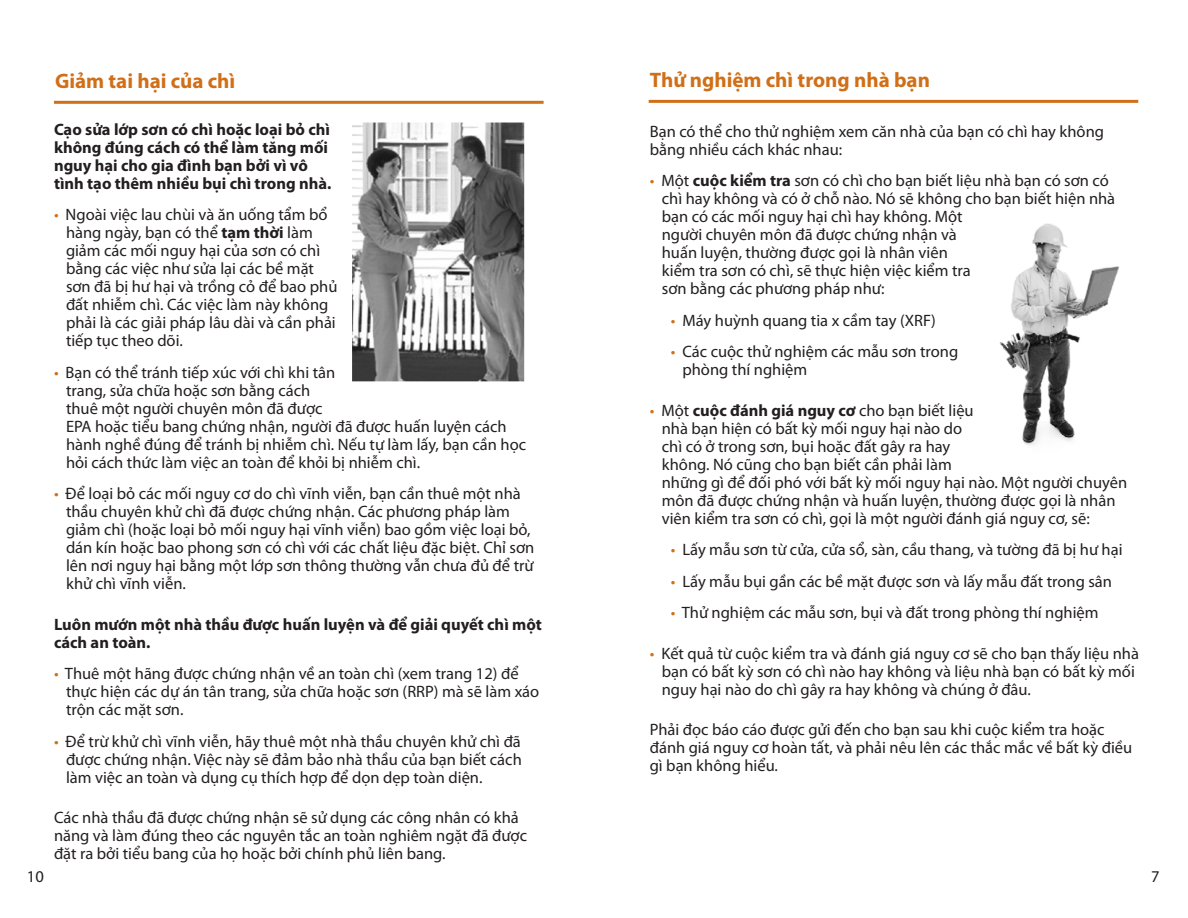
<style>
.page{position:relative;width:1188px;height:918px;background:#fff}
.page>*{position:absolute;margin:0;border:0;box-sizing:border-box;transform-origin:0 0}
.t1{font:700 21px "Myriad Pro";color:#d06f18}
.t2{font:16.5px/18px "Myriad Pro";color:#231f20}
.t3{font:700 16.5px/18px "Myriad Pro";color:#231f20}
.s1{color:#d06f18}
.s2{font-weight:700}
</style>
<div class="page">
<hr style="left:649px;top:100px;width:489px;height:3px;background:#d06f18">
<img style="left:999px;top:223px;width:120px;height:222px">
<hr style="left:54px;top:101px;width:490px;height:3px;background:#d06f18">
<img style="left:352px;top:122px;width:173px;height:260px">
<p class="t1" style="left:55px;top:67px;width:182px">Giảm tai hại của chì</p>
<p class="t3" style="left:54px;top:120px;width:279px">Cạo sửa lớp sơn có chì hoặc loại bỏ chì không đúng cách có thể làm tăng mối nguy hại cho gia đình bạn bởi vì vô tình tạo thêm nhiều bụi chì trong nhà.</p>
<p class="t2" style="left:66px;top:205px;width:273px;text-indent:-12px"><span class="s1">•</span> Ngoài việc lau chùi và ăn uống tẩm bổ hàng ngày, bạn có thể <span class="s2">tạm thời</span> làm giảm các mối nguy hại của sơn có chì bằng các việc như sửa lại các bề mặt sơn đã bị hư hại và trồng cỏ để bao phủ đất nhiễm chì. Các việc làm này không phải là các giải pháp lâu dài và cần phải tiếp tục theo dõi.</p>
<p class="t2" style="left:66px;top:363px;width:462px;text-indent:-12px"><span class="s1">•</span> Bạn có thể tránh tiếp xúc với chì khi tân<br>trang, sửa chữa hoặc sơn bằng cách<br>thuê một người chuyên môn đã được<br>EPA hoặc tiểu bang chứng nhận, người đã được huấn luyện cách hành nghề đúng để tránh bị nhiễm chì. Nếu tự làm lấy, bạn cần học hỏi cách thức làm việc an toàn để khỏi bị nhiễm chì.</p>
<p class="t2" style="left:66px;top:484px;width:470px;text-indent:-12px"><span class="s1">•</span> Để loại bỏ các mối nguy cơ do chì vĩnh viễn, bạn cần thuê một nhà thầu chuyên khử chì đã được chứng nhận. Các phương pháp làm giảm chì (hoặc loại bỏ mối nguy hại vĩnh viễn) bao gồm việc loại bỏ, dán kín hoặc bao phong sơn có chì với các chất liệu đặc biệt. Chỉ sơn lên nơi nguy hại bằng một lớp sơn thông thường vẫn chưa đủ để trừ khử chì vĩnh viễn.</p>
<p class="t3" style="left:54px;top:615px;width:489px">Luôn mướn một nhà thầu được huấn luyện và để giải quyết chì một cách an toàn.</p>
<p class="t2" style="left:66px;top:664px;width:475px;text-indent:-12px"><span class="s1">•</span> Thuê một hãng được chứng nhận về an toàn chì (xem trang 12) để thực hiện các dự án tân trang, sửa chữa hoặc sơn (RRP) mà sẽ làm xáo trộn các mặt sơn.</p>
<p class="t2" style="left:66px;top:732px;width:457px;text-align:justify;text-indent:-12px"><span class="s1">•</span> Để trừ khử chì vĩnh viễn, hãy thuê một nhà thầu chuyên khử chì đã được chứng nhận. Việc này sẽ đảm bảo nhà thầu của bạn biết cách làm việc an toàn và dụng cụ thích hợp để dọn dẹp toàn diện.</p>
<p class="t2" style="left:54px;top:808px;width:475px">Các nhà thầu đã được chứng nhận sẽ sử dụng các công nhân có khả năng và làm đúng theo các nguyên tắc an toàn nghiêm ngặt đã được đặt ra bởi tiểu bang của họ hoặc bởi chính phủ liên bang.</p>
<p class="t1" style="left:650px;top:66px;width:282px">Thử nghiệm chì trong nhà bạn</p>
<p class="t2" style="left:650px;top:122px;width:456px">Bạn có thể cho thử nghiệm xem căn nhà của bạn có chì hay không bằng nhiều cách khác nhau:</p>
<p class="t2" style="left:662px;top:171px;width:455px;text-indent:-12px"><span class="s1">•</span> Một <span class="s2">cuộc kiểm tra</span> sơn có chì cho bạn biết liệu nhà bạn có sơn có chì hay không và có ở chỗ nào. Nó sẽ không cho bạn biết hiện nhà bạn có các mối nguy hại chì hay không. Một<br>người chuyên môn đã được chứng nhận và<br>huấn luyện, thường được gọi là nhân viên<br>kiểm tra sơn có chì, sẽ thực hiện việc kiểm tra<br>sơn bằng các phương pháp như:</p>
<p class="t2" style="left:671px;top:311px;width:267px"><span class="s1">•</span> Máy huỳnh quang tia x cầm tay (XRF)</p>
<p class="t2" style="left:682px;top:342px;width:277px;text-indent:-12px"><span class="s1">•</span> Các cuộc thử nghiệm các mẫu sơn trong phòng thí nghiệm</p>
<p class="t2" style="left:662px;top:401px;width:467px;text-indent:-12px"><span class="s1">•</span> Một <span class="s2">cuộc đánh giá nguy cơ</span> cho bạn biết liệu<br>nhà bạn hiện có bất kỳ mối nguy hại nào do<br>chì có ở trong sơn, bụi hoặc đất gây ra hay<br>không. Nó cũng cho bạn biết cần phải làm<br>những gì để đối phó với bất kỳ mối nguy hại nào. Một người chuyên môn đã được chứng nhận và huấn luyện, thường được gọi là nhân viên kiểm tra sơn có chì, gọi là một người đánh giá nguy cơ, sẽ:</p>
<p class="t2" style="left:671px;top:540px;width:453px"><span class="s1">•</span> Lấy mẫu sơn từ cửa, cửa sổ, sàn, cầu thang, và tường đã bị hư hại</p>
<p class="t2" style="left:671px;top:572px;width:443px"><span class="s1">•</span> Lấy mẫu bụi gần các bề mặt được sơn và lấy mẫu đất trong sân</p>
<p class="t2" style="left:671px;top:603px;width:429px"><span class="s1">•</span> Thử nghiệm các mẫu sơn, bụi và đất trong phòng thí nghiệm</p>
<p class="t2" style="left:662px;top:644px;width:479px;text-indent:-12px"><span class="s1">•</span> Kết quả từ cuộc kiểm tra và đánh giá nguy cơ sẽ cho bạn thấy liệu nhà bạn có bất kỳ sơn có chì nào hay không và liệu nhà bạn có bất kỳ mối nguy hại nào do chì gây ra hay không và chúng ở đâu.</p>
<p class="t2" style="left:650px;top:720px;width:484px">Phải đọc báo cáo được gửi đến cho bạn sau khi cuộc kiểm tra hoặc đánh giá nguy cơ hoàn tất, và phải nêu lên các thắc mắc về bất kỳ điều gì bạn không hiểu.</p>
<p class="t2" style="left:27px;top:867px;width:18px">10</p>
<p class="t2" style="left:1151px;top:867px;width:10px">7</p>
</div>
